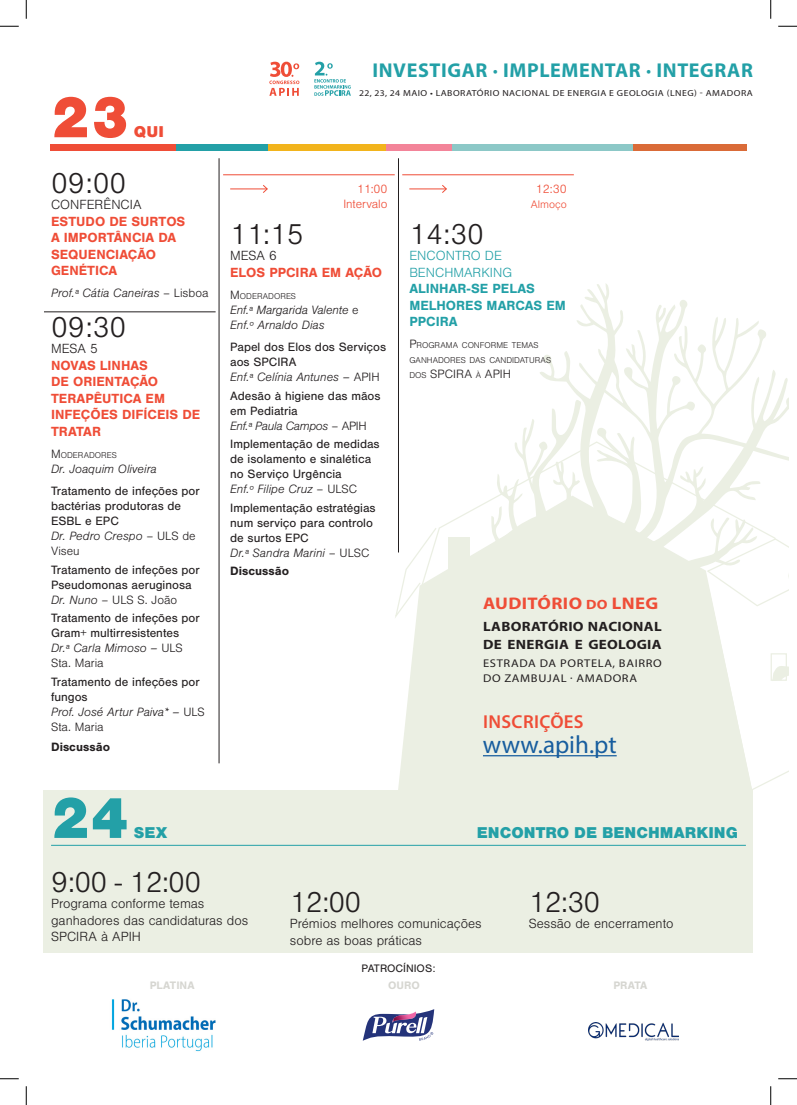
<style>
.page{position:relative;width:797px;height:1105px;background:#fff}
.page>*{position:absolute;margin:0;border:0;box-sizing:border-box;transform-origin:0 0}
.t1{font:900 60px "Nimbus San";color:#23a0a7}
.t2{font:900 60px "Nimbus San";color:#ef4d37}
.t3{font:300 30px "Nimbus San";color:#231f20}
.t4{font:25px "Myriad Pro";color:#175d9e}
.t5{font:700 20.12px "Myriad Pro";letter-spacing:.03em;color:#23a0a7}
.t6{font:600 18.75px "Myriad Pro";letter-spacing:.02em;color:#ef4d37}
.t7{font:700 16.88px "Myriad Pro";letter-spacing:.02em;color:#ef4d37;scale:1.11 1}
.t8{font:900 16.25px "Nimbus San";letter-spacing:.005em;color:#23a0a7}
.t9{font:900 16.25px "Nimbus San";color:#ef4d37}
.t10{font:300 13.75px/16.5px "Nimbus San";color:#231f20}
.t11{font:700 13.75px/16.5px "Nimbus San";color:#ef4d37}
.t12{font:700 13.75px/16.5px "Nimbus San";color:#23a0a7}
.t13{font:300 13.75px/16.5px "Nimbus San";color:#23a0a7}
.t14{font:700 13.5px/18px "Myriad Pro";letter-spacing:.02em;color:#231f20;scale:1.11 1}
.t15{font:12.5px/15px "Nimbus San";color:#231f20}
.t16{font:italic 300 12.5px/15px "Nimbus San";color:#231f20}
.t17{font:300 12.5px "Nimbus San";color:#ef4d37}
.t18{font:700 12.5px "Nimbus San";color:#231f20}
.t19{font:300 12.5px "Nimbus San";color:#231f20}
.t20{font:300 12.5px "Nimbus San";color:#231f20}
.t21{font:11.25px/15px "Myriad Pro";letter-spacing:.05em;color:#231f20;scale:1.11 1}
.t22{font:700 11.25px "Nimbus San";color:#d6d6d1}
.t23{font:11.25px "Nimbus San";color:#231f20}
.t24{font:300 11.25px "Nimbus San";color:#ef4d37}
.t25{font:300 8.75px/15px "Nimbus San";color:#231f20}
.t26{font:8.75px "Myriad Pro";letter-spacing:.05em;color:#231f20;scale:1.11 1}
.s1{font-style:normal}
.s2{font-size:12.5px}
.s3{font-style:italic}
.s4{font-weight:300;font-style:italic}
.s5{font-weight:300}
.s6{font-size:8.75px}
.s7{font-size:13.5px}
</style>
<div class="page">
<img style="left:111px;top:999px;width:105px;height:53px">
<div style="left:44px;top:791px;width:709px;height:162px;background:#ebefe3"></div>
<hr style="left:51px;top:845px;width:695px;height:1px;background:#23a0a7">
<svg style="left:396px;top:621px;width:24px;height:170px;fill:#ebefe3"></svg>
<svg style="left:420px;top:499px;width:368px;height:292px;background:#edf0e6"></svg>
<svg style="left:706px;top:597px;width:82px;height:84px"></svg>
<svg style="left:395px;top:526px;width:43px;height:95px"></svg>
<svg style="left:491px;top:284px;width:297px;height:313px"></svg>
<div style="left:448px;top:538px;width:21px;height:35px;background:#ebefe3"></div>
<hr style="left:44px;top:312px;width:172px;height:1px;background:#231f20">
<hr style="left:223px;top:175px;width:172px;height:1px;background:#ef4d37">
<hr style="left:230px;top:189px;width:37px;height:1px;background:#ef4d37">
<svg style="left:263px;top:185px;width:5px;height:8px"></svg>
<hr style="left:402px;top:175px;width:172px;height:1px;background:#ef4d37">
<hr style="left:409px;top:189px;width:37px;height:1px;background:#ef4d37">
<svg style="left:442px;top:185px;width:5px;height:8px"></svg>
<hr style="left:219px;top:158px;width:1px;height:605px;background:#231f20">
<hr style="left:398px;top:158px;width:1px;height:394px;background:#231f20">
<div style="left:267px;top:144px;width:119px;height:6px;background:#f2b41c"></div>
<div style="left:386px;top:144px;width:167px;height:6px;background:#f38499"></div>
<div style="left:452px;top:144px;width:235px;height:6px;background:#8cc8c7"></div>
<div style="left:633px;top:144px;width:114px;height:6px;background:#da6b38"></div>
<div style="left:109px;top:144px;width:158px;height:6px;background:#23a0a7"></div>
<div style="left:50px;top:144px;width:126px;height:6px;background:#ef4d37"></div>
<svg style="left:269px;top:62px;width:30px;height:34px"></svg>
<svg style="left:314px;top:62px;width:37px;height:34px"></svg>
<svg style="left:363px;top:1009px;width:71px;height:32px"></svg>
<img style="left:588px;top:1022px;width:90px;height:18px">
<hr style="left:483px;top:755px;width:133px;height:1px;background:#175d9e">
<svg style="left:0;top:25px;width:19px;height:2px"></svg>
<svg style="left:778px;top:25px;width:19px;height:2px"></svg>
<svg style="left:0;top:1078px;width:19px;height:1px"></svg>
<svg style="left:778px;top:1078px;width:19px;height:1px"></svg>
<svg style="left:25px;top:0;width:2px;height:19px"></svg>
<svg style="left:25px;top:1086px;width:2px;height:19px"></svg>
<svg style="left:770px;top:0;width:1px;height:19px"></svg>
<svg style="left:770px;top:1086px;width:1px;height:19px"></svg>
<p class="t2" style="left:51px;top:83px;width:80px">23</p>
<p class="t9" style="left:134px;top:123px;width:31px">QUI</p>
<p class="t3" style="left:51px;top:167px;width:77px">09:00</p>
<p class="t10" style="left:51px;top:197px;width:92px">CONFERÊNCIA</p>
<p class="t11" style="left:51px;top:213px;width:136px">ESTUDO DE SURTOS<br>A IMPORTÂNCIA DA<br>SEQUENCIAÇÃO<br>GENÉTICA</p>
<p class="t16" style="left:51px;top:286px;width:159px">Prof.ª Cátia Caneiras <span class="s1">– Lisboa</span></p>
<p class="t3" style="left:51px;top:311px;width:77px">09:30</p>
<p class="t10" style="left:51px;top:341px;width:48px">MESA 5</p>
<p class="t11" style="left:51px;top:357px;width:151px">NOVAS LINHAS<br>DE ORIENTAÇÃO<br>TERAPÊUTICA EM<br>INFEÇÕES DIFÍCEIS DE<br>TRATAR</p>
<p class="t25" style="left:51px;top:448px;width:67px"><span class="s2">M</span>ODERADORES</p>
<p class="t16" style="left:51px;top:462px;width:107px">Dr. Joaquim Oliveira</p>
<p class="t15" style="left:51px;top:484px;width:150px">Tratamento de infeções por bactérias produtoras de<br>ESBL e EPC</p>
<p class="t16" style="left:51px;top:529px;width:146px">Dr. Pedro Crespo <span class="s1">– ULS de<br>Viseu</span></p>
<p class="t15" style="left:51px;top:562px;width:150px">Tratamento de infeções por<br>Pseudomonas aeruginosa</p>
<p class="t19" style="left:51px;top:593px;width:128px"><span class="s3">Dr. Nuno</span> – ULS S. João</p>
<p class="t15" style="left:51px;top:611px;width:150px">Tratamento de infeções por<br>Gram+ multirresistentes</p>
<p class="t16" style="left:51px;top:641px;width:133px">Dr.ª Carla Mimoso – <span class="s1">ULS<br>Sta. Maria</span></p>
<p class="t15" style="left:51px;top:674px;width:150px">Tratamento de infeções por fungos</p>
<p class="t16" style="left:51px;top:704px;width:155px">Prof. José Artur Paiva* – <span class="s1">ULS<br>Sta. Maria</span></p>
<p class="t18" style="left:51px;top:740px;width:60px">Discussão</p>
<p class="t5" style="left:372px;top:57px;width:382px">INVESTIGAR · IMPLEMENTAR · INTEGRAR</p>
<p class="t26" style="left:359px;top:87px;width:356px">22, 23, 24 MAIO • LABORATÓRIO NACIONAL DE ENERGIA E GEOLOGIA (LNEG) - AMADORA</p>
<p class="t17" style="left:357px;top:182px;width:32px">11:00</p>
<p class="t17" style="left:343px;top:197px;width:46px">Intervalo</p>
<p class="t3" style="left:230px;top:218px;width:75px">11:15</p>
<p class="t10" style="left:230px;top:248px;width:48px">MESA 6</p>
<p class="t11" style="left:230px;top:264px;width:153px">ELOS PPCIRA EM AÇÃO</p>
<p class="t25" style="left:230px;top:289px;width:67px"><span class="s2">M</span>ODERADORES</p>
<p class="t16" style="left:230px;top:302px;width:130px">Enf.ª Margarida Valente <span class="s1">e<br></span>Enf.º Arnaldo Dias</p>
<p class="t15" style="left:230px;top:339px;width:157px">Papel dos Elos dos Serviços aos SPCIRA</p>
<p class="t16" style="left:230px;top:370px;width:151px">Enf.ª Celínia Antunes – <span class="s1">APIH</span></p>
<p class="t15" style="left:230px;top:388px;width:152px">Adesão à higiene das mãos em Pediatria<br><span class="s4">Enf.ª Paula Campos</span> <span class="s5">– APIH</span></p>
<p class="t15" style="left:230px;top:437px;width:151px">Implementação de medidas de isolamento e sinalética no Serviço Urgência</p>
<p class="t16" style="left:230px;top:482px;width:128px">Enf.º Filipe Cruz <span class="s1">– ULSC</span></p>
<p class="t15" style="left:230px;top:500px;width:147px">Implementação estratégias num serviço para controlo de surtos EPC</p>
<p class="t16" style="left:230px;top:545px;width:141px">Dr.ª Sandra Marini <span class="s1">– ULSC</span></p>
<p class="t18" style="left:230px;top:564px;width:60px">Discussão</p>
<p class="t17" style="left:535px;top:182px;width:33px">12:30</p>
<p class="t24" style="left:531px;top:198px;width:37px">Almoço</p>
<p class="t3" style="left:409px;top:218px;width:76px">14:30</p>
<p class="t13" style="left:409px;top:248px;width:104px">ENCONTRO DE<br>BENCHMARKING</p>
<p class="t12" style="left:409px;top:281px;width:158px">ALINHAR-SE PELAS<br>MELHORES MARCAS EM<br>PPCIRA</p>
<p class="t25" style="left:409px;top:338px;width:143px"><span class="s2">P</span>ROGRAMA CONFORM E TEMAS<br>GANHADORES DAS CANDIDATURAS</p>
<p class="t20" style="left:409px;top:368px;width:44px"><span class="s6">DOS</span> SPCIRA</p>
<p class="t20" style="left:476px;top:368px;width:30px"><span class="s6">À</span> APIH</p>
<p class="t7" style="left:483px;top:592px;width:159px">AUDITÓRIO <span class="s7">DO</span> LNEG</p>
<p class="t14" style="left:483px;top:616px;width:162px">LABORATÓRIO NACIONAL<br>DE ENERGIA E GEOLOGIA</p>
<p class="t21" style="left:483px;top:656px;width:162px">ESTRADA DA PORTELA, BAIRRO<br>DO ZAMBUJAL · AMADORA</p>
<p class="t6" style="left:483px;top:710px;width:102px">INSCRIÇÕES</p>
<p class="t4" style="left:483px;top:729px;width:135px">www.apih.pt</p>
<p class="t1" style="left:51px;top:784px;width:80px">24</p>
<p class="t8" style="left:134px;top:823px;width:35px">SEX</p>
<p class="t8" style="left:477px;top:823px;width:263px">ENCONTRO DE BENCHMARKING</p>
<p class="t3" style="left:51px;top:866px;width:151px">9:00 - 12:00</p>
<p class="t10" style="left:51px;top:896px;width:199px">Programa conforme temas ganhadores das candidaturas dos<br>SPCIRA à APIH</p>
<p class="t3" style="left:290px;top:886px;width:73px">12:00</p>
<p class="t3" style="left:528px;top:886px;width:73px">12:30</p>
<p class="t10" style="left:528px;top:916px;width:146px">Sessão de encerramento</p>
<p class="t10" style="left:290px;top:916px;width:193px">Prémios melhores comunicações sobre as boas práticas</p>
<p class="t23" style="left:361px;top:962px;width:75px">PATROCÍNIOS:</p>
<p class="t22" style="left:150px;top:979px;width:46px">PLATINA</p>
<p class="t22" style="left:388px;top:979px;width:33px">OURO</p>
<p class="t22" style="left:613px;top:979px;width:35px">PRATA</p>
</div>
